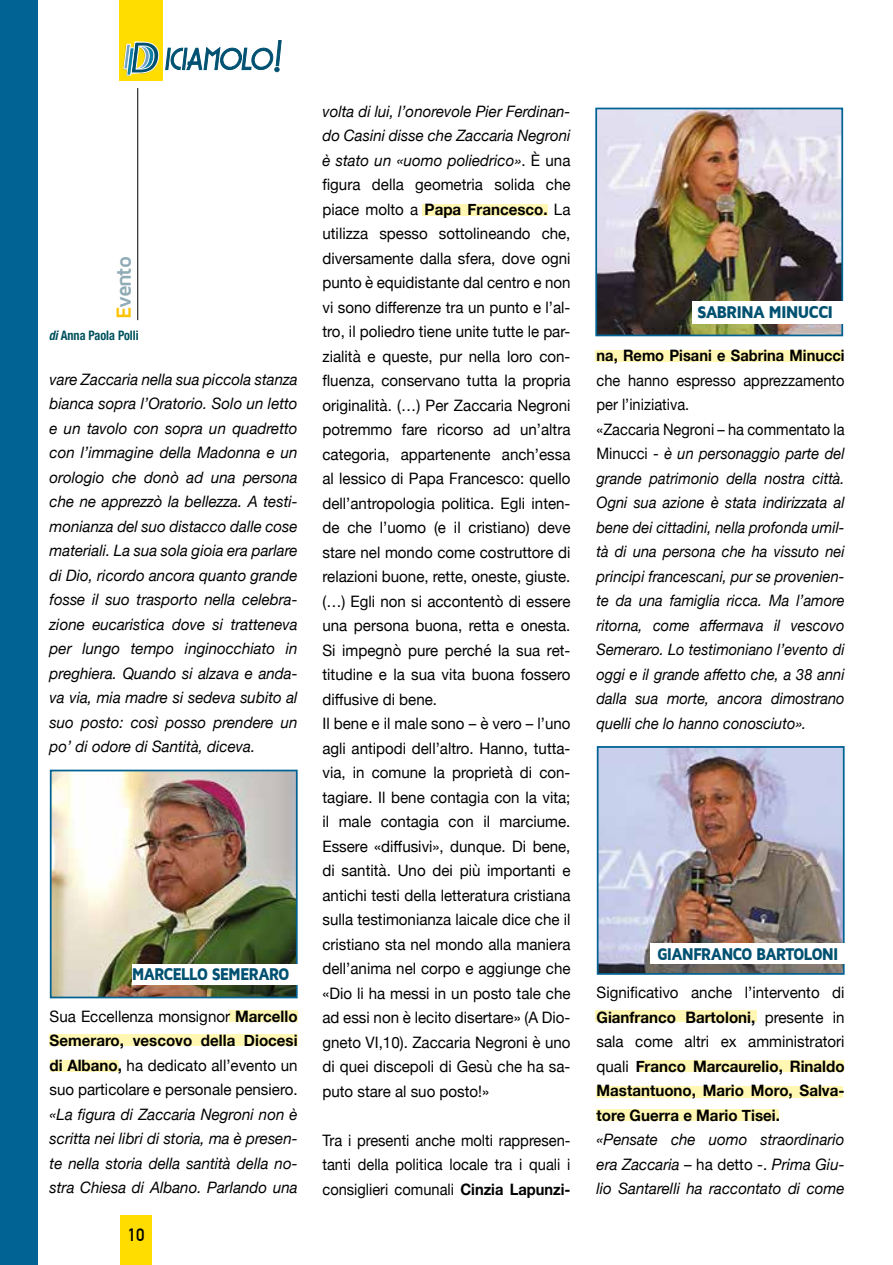
<style>
.page{position:relative;width:893px;height:1265px;background:#fff}
.page>*{position:absolute;margin:0;border:0;box-sizing:border-box;transform-origin:0 0}
.t1{font:700 21px "Maven Pro";letter-spacing:-.065em;color:#8fabb6}
.t2{font:900 17.5px "Maven Pro";letter-spacing:-.065em;color:#005171;scale:.88 1}
.t3{font:900 17.5px "Maven Pro";letter-spacing:-.065em;color:#005171;scale:.93 1}
.t4{font:700 17.5px "DIN Alternate";color:#000}
.t5{font:15.75px/24.5px "Helvetica Neue";color:#000;text-align:justify;scale:.96 1}
.t6{font:italic 15.75px/24.5px "Helvetica Neue";color:#000;text-align:justify;scale:.96 1}
.t7{font:italic 15.75px/24.5px "Helvetica Neue";color:#000;scale:.93 1}
.t8{font:700 15.75px/24.5px "Helvetica Neue";color:#000;text-align:justify;scale:.96 1}
.t9{font:15.75px/24.5px "Helvetica Neue";color:#000;text-align:justify;scale:.93 1}
.t10{font:700 15.75px "Helvetica Neue";color:#000;scale:.93 1}
.t11{font:700 condensed 13.12px "Helvetica Neue";color:#00515e;scale:.93 1}
.s1{color:#fdc300}
.s2{font-style:italic}
.s3{font-weight:700}
.s4{font-style:normal}
.s5{font-weight:400}
</style>
<div class="page">
<div style="left:120px;top:1215px;width:31px;height:50px;background:#fd0"></div>
<div style="left:119px;top:0;width:43px;height:81px;background:#fd0"></div>
<svg style="left:123px;top:40px;width:159px;height:36px"></svg>
<hr style="left:137px;top:88px;width:1px;height:232px;background:#000">
<img style="left:598px;top:111px;width:242px;height:222px">
<div style="left:595px;top:108px;width:248px;height:228px;border:2px solid #006394"></div>
<img style="left:600px;top:749px;width:242px;height:223px">
<div style="left:597px;top:746px;width:248px;height:229px;border:2px solid #006394"></div>
<img style="left:53px;top:773px;width:242px;height:222px">
<div style="left:50px;top:770px;width:248px;height:228px;border:2px solid #006394"></div>
<div style="left:0;top:0;width:37px;height:1265px;background:#006394"></div>
<div style="left:595px;top:351px;width:248px;height:11px;background:#fff7b2"></div>
<div style="left:422px;top:204px;width:125px;height:12px;background:#fff7b2"></div>
<div style="left:229px;top:1011px;width:69px;height:11px;background:#fff7b2"></div>
<div style="left:595px;top:1011px;width:161px;height:11px;background:#fff7b2"></div>
<div style="left:597px;top:1110px;width:182px;height:11px;background:#fff7b2"></div>
<div style="left:640px;top:1060px;width:203px;height:11px;background:#fff7b2"></div>
<div style="left:597px;top:1086px;width:246px;height:12px;background:#fff7b2"></div>
<div style="left:50px;top:1060px;width:68px;height:11px;background:#fff7b2"></div>
<div style="left:50px;top:1034px;width:248px;height:12px;background:#fff7b2"></div>
<div style="left:693px;top:302px;width:153px;height:22px;background:#fff"></div>
<div style="left:132px;top:964px;width:167px;height:20px;background:#fff"></div>
<div style="left:650px;top:943px;width:196px;height:21px;background:#fff"></div>
<h1 class="t1" style="left:113px;top:319px;width:64px;rotate:-90deg"><span class="s1">E</span>vento</h1>
<p class="t11" style="left:49px;top:327px;width:98px"><span class="s2">di</span> Anna Paola Polli</p>
<p class="t6" style="left:50px;top:368px;width:260px">vare Zaccaria nella sua piccola stanza bianca sopra l’Oratorio. Solo un letto e un tavolo con sopra un quadretto con l’immagine della Madonna e un orologio che donò ad una persona che ne apprezzò la bellezza. A testi&shy;monianza del suo distacco dalle cose materiali. La sua sola gioia era parlare di Dio, ricordo ancora quanto grande fosse il suo trasporto nella celebra&shy;zione eucaristica dove si tratteneva per lungo tempo inginocchiato in preghiera. Quando si alzava e anda&shy;va via, mia madre si sedeva subito al suo posto: così posso prendere un po’ di odore di Santità, diceva.</p>
<p class="t2" style="left:132px;top:965px;width:181px">MARCELLO SEMERARO</p>
<p class="t5" style="left:50px;top:1005px;width:260px">Sua Eccellenza monsignor <span class="s3">Marcello Semeraro, vescovo della Diocesi di Albano,</span> ha dedicato all’evento un suo particolare e personale pensiero.</p>
<p class="t6" style="left:50px;top:1103px;width:260px">«La figura di Zaccaria Negroni non è scritta nei libri di storia, ma è presen&shy;te nella storia della santità della no&shy;stra Chiesa di Albano. Parlando una</p>
<p class="t4" style="left:128px;top:1222px;width:18px">10</p>
<p class="t5" style="left:322px;top:100px;width:260px;text-align:left"><span class="s2">volta di lui, l’onorevole Pier Ferdinan&shy;do Casini disse che Zaccaria Negroni è stato un «uomo poliedrico»</span>. È una figura della geometria solida che piace molto a <span class="s3">Papa Francesco.</span> La utilizza spesso sottolineando che, diversamente dalla sfera, dove ogni punto è equidistante dal centro e non vi sono differenze tra un punto e l’al&shy;tro, il poliedro tiene unite tutte le par&shy;zialità e queste, pur nella loro con&shy;fluenza, conservano tutta la propria originalità. (…) Per Zaccaria Negroni potremmo fare ricorso ad un’altra categoria, appartenente anch’essa al lessico di Papa Francesco: quello dell’antropologia politica. Egli inten&shy;de che l’uomo (e il cristiano) deve stare nel mondo come costruttore di relazioni buone, rette, oneste, giuste. (…) Egli non si accontentò di essere una persona buona, retta e onesta.<br>Si impegnò pure perché la sua ret&shy;titudine e la sua vita buona fossero diffusive di bene.<br>Il bene e il male sono – è vero – l’uno agli antipodi dell’altro. Hanno, tutta&shy;via, in comune la proprietà di con&shy;tagiare. Il bene contagia con la vita; il male contagia con il marciume.<br>Essere «diffusivi», dunque. Di bene, di santità. Uno dei più importanti e antichi testi della letteratura cristiana sulla testimonianza laicale dice che il cristiano sta nel mondo alla maniera dell’anima nel corpo e aggiunge che «Dio li ha messi in un posto tale che ad essi non è lecito disertare» (A Dio&shy;gneto VI,10). Zaccaria Negroni è uno di quei discepoli di Gesù che ha sa&shy;puto stare al suo posto!»</p>
<p class="t9" style="left:322px;top:1129px;width:268px">Tra i presenti anche molti rappresen&shy;tanti della politica locale tra i quali i consiglieri comunali <span class="s3">Cinzia Lapunzi-</span></p>
<p class="t3" style="left:697px;top:303px;width:148px">SABRINA MINUCCI</p>
<p class="t10" style="left:597px;top:343px;width:268px">na, Remo Pisani e Sabrina Minucci</p>
<p class="t7" style="left:597px;top:369px;width:268px"><span class="s4">che hanno espresso apprezzamento per l’iniziativa.<br>«Zaccaria Negroni – ha commentato la Minucci -</span> è un personaggio parte del grande patrimonio della nostra città.<br>Ogni sua azione è stata indirizzata al bene dei cittadini, nella profonda umil&shy;tà di una persona che ha vissuto nei principi francescani, pur se provenien&shy;te da una famiglia ricca. Ma l’amore ritorna, come affermava il vescovo Semeraro. Lo testimoniano l’evento di oggi e il grande affetto che, a 38 anni dalla sua morte, ancora dimostrano quelli che lo hanno conosciuto».</p>
<p class="t2" style="left:657px;top:944px;width:208px">GIANFRANCO BARTOLONI</p>
<p class="t8" style="left:597px;top:981px;width:260px"><span class="s5">Significativo anche l’intervento di </span>Gianfranco Bartoloni, <span class="s5">presente in sala come altri ex amministratori quali</span> Franco Marcaurelio, Rinaldo Mastantuono, Mario Moro, Salva&shy;tore Guerra e Mario Tisei.</p>
<p class="t6" style="left:597px;top:1128px;width:260px">«Pensate che uomo straordinario era Zaccaria <span class="s4">– ha detto -.</span> Prima Giu&shy;lio Santarelli ha raccontato di come</p>
</div>
